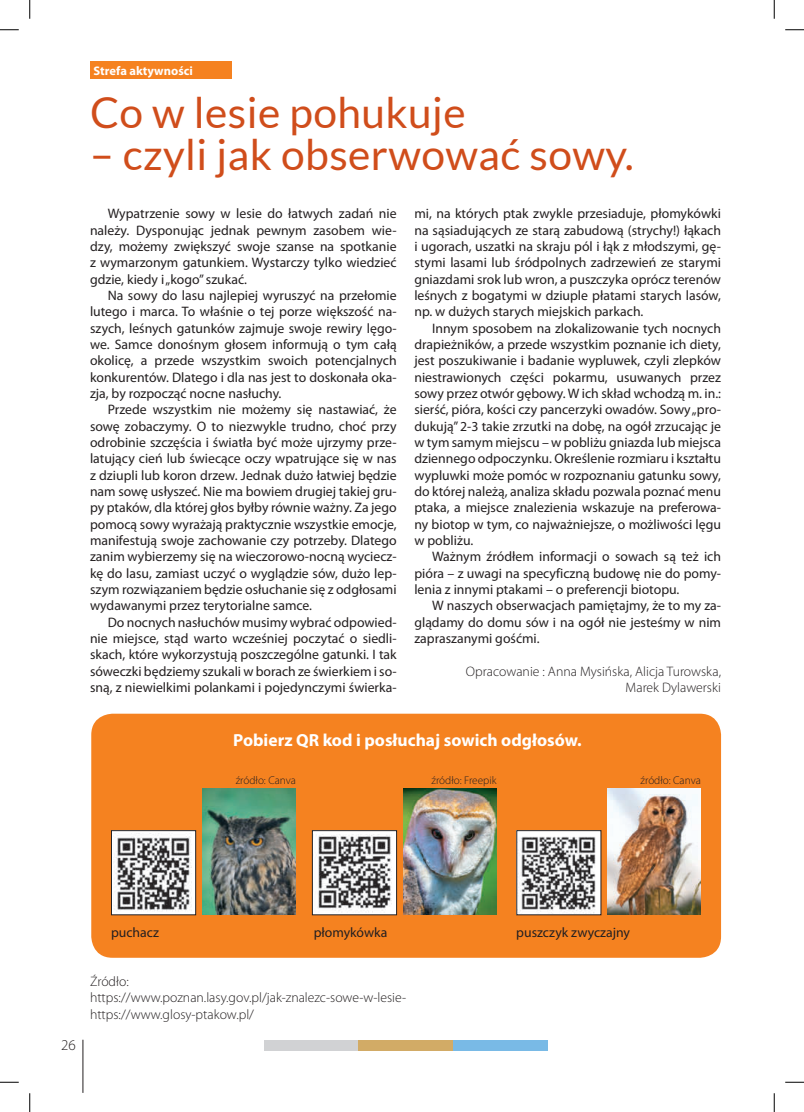
<style>
.page{position:relative;width:804px;height:1112px;background:#fff}
.page>*{position:absolute;margin:0;border:0;box-sizing:border-box;transform-origin:0 0}
.t1{font:42.5px "Lato";letter-spacing:.01em;color:#d04d1b}
.t2{font:700 17.5px "Myriad Pro";color:#fff}
.t3{font:300 15px "Myriad Pro";color:#231f20}
.t4{font:13.75px/16.4px "Myriad Pro";color:#231f20;text-align:justify}
.t5{font:300 13.75px/16.4px "Myriad Pro";color:#231f20;text-align:right}
.t6{font:700 12.5px "Myriad Pro";color:#fff}
.t7{font:300 11.25px "Myriad Pro";color:#231f20}
</style>
<div class="page">
<div style="left:90px;top:62px;width:142px;height:17px;background:#f58220"></div>
<div style="left:91px;top:714px;width:630px;height:244px;background:#f58220;border-radius:21px"></div>
<img style="left:113px;top:832px;width:81px;height:81px">
<div style="left:111px;top:830px;width:85px;height:85px;border:1px solid #231f20"></div>
<img style="left:314px;top:832px;width:81px;height:81px">
<div style="left:312px;top:830px;width:85px;height:85px;border:1px solid #231f20"></div>
<img style="left:518px;top:832px;width:81px;height:81px">
<img style="left:403px;top:788px;width:93px;height:127px">
<img style="left:608px;top:788px;width:92px;height:127px">
<img style="left:202px;top:788px;width:93px;height:127px">
<hr style="left:83px;top:1040px;width:1px;height:53px;background:#231f20">
<div style="left:264px;top:1040px;width:94px;height:10px;background:#d1d2d4"></div>
<div style="left:358px;top:1040px;width:95px;height:10px;background:#d2ab66"></div>
<div style="left:453px;top:1040px;width:94px;height:10px;background:#79bae6"></div>
<svg style="left:0;top:29px;width:19px;height:2px"></svg>
<svg style="left:785px;top:29px;width:19px;height:2px"></svg>
<svg style="left:0;top:1081px;width:19px;height:2px"></svg>
<svg style="left:785px;top:1081px;width:19px;height:2px"></svg>
<svg style="left:29px;top:0;width:2px;height:19px"></svg>
<svg style="left:29px;top:1093px;width:2px;height:19px"></svg>
<svg style="left:773px;top:0;width:2px;height:19px"></svg>
<svg style="left:773px;top:1093px;width:2px;height:19px"></svg>
<p class="t6" style="left:94px;top:63px;width:101px">Strefa aktywności</p>
<h1 class="t1" style="left:90px;top:89px;width:377px">Co w lesie pohukuje</h1>
<h1 class="t1" style="left:90px;top:131px;width:545px">– czyli jak obserwować sowy.</h1>
<p class="t4" style="left:90px;top:205px;width:308px;text-indent:18px">Wypatrzenie sowy w lesie do łatwych zadań nie należy. Dysponując jednak pewnym zasobem wie&shy;dzy, możemy zwiększyć swoje szanse na spotkanie z wymarzonym gatunkiem. Wystarczy tylko wiedzieć gdzie, kiedy i „kogo” szukać.</p>
<p class="t4" style="left:90px;top:287px;width:308px;text-indent:18px">Na sowy do lasu najlepiej wyruszyć na przełomie lutego i marca. To właśnie o tej porze większość na&shy;szych, leśnych gatunków zajmuje swoje rewiry lęgo&shy;we. Samce donośnym głosem informują o tym całą okolicę, a przede wszystkim swoich potencjalnych konkurentów. Dlatego i dla nas jest to doskonała oka&shy;zja, by rozpocząć nocne nasłuchy.</p>
<p class="t4" style="left:90px;top:401px;width:308px;text-indent:18px">Przede wszystkim nie możemy się nastawiać, że sowę zobaczymy. O to niezwykle trudno, choć przy odrobinie szczęścia i światła być może ujrzymy prze&shy;latujący cień lub świecące oczy wpatrujące się w nas z dziupli lub koron drzew. Jednak dużo łatwiej będzie nam sowę usłyszeć. Nie ma bowiem drugiej takiej gru&shy;py ptaków, dla której głos byłby równie ważny. Za jego pomocą sowy wyrażają praktycznie wszystkie emocje, manifestują swoje zachowanie czy potrzeby. Dlatego zanim wybierzemy się na wieczorowo-nocną wyciecz&shy;kę do lasu, zamiast uczyć o wyglądzie sów, dużo lep&shy;szym rozwiązaniem będzie osłuchanie się z odgłosami wydawanymi przez terytorialne samce.</p>
<p class="t4" style="left:90px;top:613px;width:308px;text-indent:18px">Do nocnych nasłuchów musimy wybrać odpowied&shy;nie miejsce, stąd warto wcześniej poczytać o siedli&shy;skach, które wykorzystują poszczególne gatunki. I tak sóweczki będziemy szukali w borach ze świerkiem i so&shy;sną, z niewielkimi polankami i pojedynczymi świerka-</p>
<p class="t4" style="left:414px;top:205px;width:308px">mi, na których ptak zwykle przesiaduje, płomykówki na sąsiadujących ze starą zabudową (strychy!) łąkach i ugorach, uszatki na skraju pól i łąk z młodszymi, gę&shy;stymi lasami lub śródpolnych zadrzewień ze starymi gniazdami srok lub wron, a puszczyka oprócz terenów leśnych z bogatymi w dziuple płatami starych lasów, np. w dużych starych miejskich parkach.</p>
<p class="t4" style="left:414px;top:320px;width:308px;text-indent:18px">Innym sposobem na zlokalizowanie tych nocnych drapieżników, a przede wszystkim poznanie ich diety, jest poszukiwanie i badanie wypluwek, czyli zlepków niestrawionych części pokarmu, usuwanych przez sowy przez otwór gębowy. W ich skład wchodzą m. in.: sierść, pióra, kości czy pancerzyki owadów. Sowy „pro&shy;dukują” 2-3 takie zrzutki na dobę, na ogół zrzucając je w tym samym miejscu – w pobliżu gniazda lub miejsca dziennego odpoczynku. Określenie rozmiaru i kształtu wypluwki może pomóc w rozpoznaniu gatunku sowy, do której należą, analiza składu pozwala poznać menu ptaka, a miejsce znalezienia wskazuje na preferowa&shy;ny biotop w tym, co najważniejsze, o możliwości lęgu w pobliżu.</p>
<p class="t4" style="left:414px;top:548px;width:308px;text-indent:18px">Ważnym źródłem informacji o sowach są też ich pióra – z uwagi na specyficzną budowę nie do pomy&shy;lenia z innymi ptakami – o preferencji biotopu.</p>
<p class="t4" style="left:414px;top:597px;width:308px;text-indent:18px">W naszych obserwacjach pamiętajmy, że to my za&shy;glądamy do domu sów i na ogół nie jesteśmy w nim zapraszanymi gośćmi.</p>
<p class="t5" style="left:466px;top:663px;width:256px">Opracowanie : Anna Mysińska, Alicja Turowska,<br>Marek Dylawerski</p>
<p class="t2" style="left:233px;top:728px;width:350px">Pobierz QR kod i posłuchaj sowich odgłosów.</p>
<p class="t7" style="left:236px;top:774px;width:62px">źródło: Canva</p>
<p class="t7" style="left:431px;top:774px;width:66px">źródło: Freepik</p>
<p class="t7" style="left:640px;top:774px;width:62px">źródło: Canva</p>
<p class="t3" style="left:61px;top:1036px;width:16px">26</p>
<p class="t4" style="left:111px;top:924px;width:49px">puchacz</p>
<p class="t4" style="left:314px;top:924px;width:75px">płomykówka</p>
<p class="t4" style="left:516px;top:924px;width:115px">puszczyk zwyczajny</p>
<p class="t5" style="left:90px;top:973px;width:318px;text-align:left">Źródło: https://www.poznan.lasy.gov.pl/jak-znalezc-sowe-w-lesie&shy;https://www.glosy-ptakow.pl/</p>
</div>
